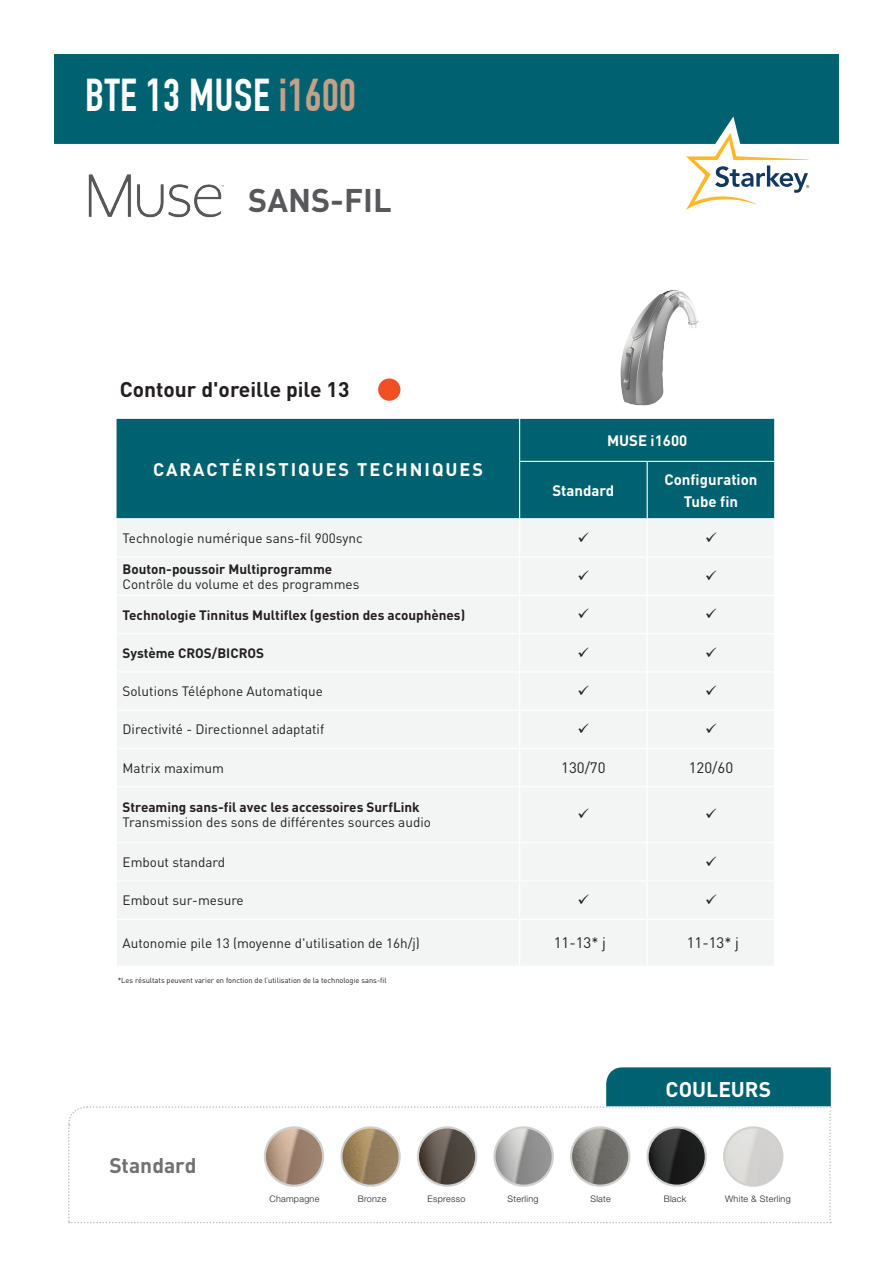
<style>
.page{position:relative;width:893px;height:1263px;background:#fff}
.page>*{position:absolute;margin:0;border:0;box-sizing:border-box;transform-origin:0 0}
.t1{font:45px "DIN Engschrift";letter-spacing:.01em;color:#fff}
.t2{font:700 32.4px "DINOT";color:#58585a}
.t3{font:700 21px "DINOT";color:#231f20}
.t4{font:700 21px "DINOT";color:#fff}
.t5{font:700 21px "DINOT";color:#717074}
.t6{font:700 18px "DINOT";letter-spacing:.11em;color:#fff}
.t7{font:700 15px/22.2px "DINOT";color:#fff;text-align:center}
.t8{font:15px "DINOT";color:#231f20}
.t9{font:13.5px "DINOT";color:#231f20}
.t10{font:700 13.5px "DINOT";color:#231f20}
.t11{font:300 9px "Helvetica Neue LT Std";letter-spacing:.03em;color:#231f20}
.t12{font:7.5px "DINOT";color:#231f20}
.s1{color:#c69f87}
</style>
<div class="page">
<div style="left:54px;top:54px;width:785px;height:90px;background:#006270"></div>
<svg style="left:686px;top:133px;width:123px;height:77px"></svg>
<img style="left:88px;top:174px;width:136px;height:44px">
<svg style="left:68px;top:1067px;width:763px;height:156px"></svg>
<img style="left:648px;top:1127px;width:58px;height:59px;border-radius:29px">
<div style="left:646px;top:1126px;width:61px;height:61px;border:2px solid #d1d0cf;border-radius:50%"></div>
<img style="left:724px;top:1127px;width:58px;height:59px;border-radius:29px">
<div style="left:723px;top:1126px;width:60px;height:61px;border:2px solid #d1d0cf;border-radius:50%"></div>
<img style="left:571px;top:1127px;width:58px;height:59px;border-radius:29px">
<div style="left:570px;top:1126px;width:60px;height:61px;border:2px solid #d1d0cf;border-radius:50%"></div>
<img style="left:494px;top:1127px;width:59px;height:59px;border-radius:29px">
<div style="left:493px;top:1126px;width:61px;height:61px;border:2px solid #d1d0cf;border-radius:50%"></div>
<img style="left:418px;top:1127px;width:58px;height:59px;border-radius:29px">
<div style="left:417px;top:1126px;width:60px;height:61px;border:2px solid #d1d0cf;border-radius:50%"></div>
<img style="left:341px;top:1127px;width:59px;height:59px;border-radius:29px">
<div style="left:340px;top:1126px;width:61px;height:61px;border:2px solid #d1d0cf;border-radius:50%"></div>
<img style="left:265px;top:1127px;width:58px;height:59px;border-radius:29px">
<div style="left:264px;top:1126px;width:60px;height:61px;border:2px solid #d1d0cf;border-radius:50%"></div>
<div style="left:117px;top:419px;width:657px;height:99px;background:#006270"></div>
<div style="left:520px;top:462px;width:254px;height:56px;background:#006270"></div>
<div style="left:117px;top:520px;width:657px;height:445px;background:#f3f4f4"></div>
<hr style="left:520px;top:461px;width:127px;height:1px;background:#fff">
<hr style="left:647px;top:461px;width:127px;height:1px;background:#fff">
<hr style="left:117px;top:556px;width:403px;height:2px;background:#fff">
<hr style="left:520px;top:556px;width:127px;height:2px;background:#fff">
<hr style="left:647px;top:556px;width:127px;height:2px;background:#fff">
<hr style="left:519px;top:461px;width:1px;height:57px;background:#fff">
<hr style="left:647px;top:462px;width:1px;height:56px;background:#fff">
<hr style="left:519px;top:519px;width:1px;height:37px;background:#fff">
<hr style="left:647px;top:519px;width:1px;height:37px;background:#fff">
<hr style="left:519px;top:558px;width:1px;height:37px;background:#fff">
<hr style="left:647px;top:558px;width:1px;height:37px;background:#fff">
<hr style="left:117px;top:595px;width:403px;height:1px;background:#fff">
<hr style="left:520px;top:595px;width:127px;height:1px;background:#fff">
<hr style="left:519px;top:596px;width:1px;height:37px;background:#fff">
<hr style="left:647px;top:595px;width:128px;height:1px;background:#fff">
<hr style="left:647px;top:596px;width:1px;height:37px;background:#fff">
<hr style="left:117px;top:633px;width:403px;height:1px;background:#fff">
<hr style="left:520px;top:633px;width:127px;height:1px;background:#fff">
<hr style="left:519px;top:634px;width:1px;height:37px;background:#fff">
<hr style="left:647px;top:633px;width:128px;height:1px;background:#fff">
<hr style="left:647px;top:634px;width:1px;height:37px;background:#fff">
<hr style="left:117px;top:671px;width:403px;height:1px;background:#fff">
<hr style="left:520px;top:671px;width:127px;height:1px;background:#fff">
<hr style="left:519px;top:672px;width:1px;height:38px;background:#fff">
<hr style="left:647px;top:671px;width:128px;height:1px;background:#fff">
<hr style="left:647px;top:672px;width:1px;height:38px;background:#fff">
<hr style="left:117px;top:710px;width:403px;height:1px;background:#fff">
<hr style="left:520px;top:710px;width:127px;height:1px;background:#fff">
<hr style="left:519px;top:711px;width:1px;height:37px;background:#fff">
<hr style="left:647px;top:710px;width:128px;height:1px;background:#fff">
<hr style="left:647px;top:711px;width:1px;height:37px;background:#fff">
<hr style="left:117px;top:748px;width:403px;height:1px;background:#fff">
<hr style="left:520px;top:748px;width:127px;height:1px;background:#fff">
<hr style="left:519px;top:749px;width:1px;height:37px;background:#fff">
<hr style="left:647px;top:748px;width:128px;height:1px;background:#fff">
<hr style="left:647px;top:749px;width:1px;height:37px;background:#fff">
<hr style="left:117px;top:786px;width:403px;height:1px;background:#fff">
<hr style="left:520px;top:786px;width:127px;height:1px;background:#fff">
<hr style="left:519px;top:787px;width:1px;height:55px;background:#fff">
<hr style="left:647px;top:786px;width:128px;height:1px;background:#fff">
<hr style="left:647px;top:787px;width:1px;height:55px;background:#fff">
<hr style="left:117px;top:842px;width:403px;height:1px;background:#fff">
<hr style="left:520px;top:842px;width:127px;height:1px;background:#fff">
<hr style="left:519px;top:843px;width:1px;height:37px;background:#fff">
<hr style="left:647px;top:842px;width:128px;height:1px;background:#fff">
<hr style="left:647px;top:843px;width:1px;height:37px;background:#fff">
<hr style="left:117px;top:880px;width:403px;height:1px;background:#fff">
<hr style="left:520px;top:880px;width:127px;height:1px;background:#fff">
<hr style="left:519px;top:881px;width:1px;height:38px;background:#fff">
<hr style="left:647px;top:880px;width:128px;height:1px;background:#fff">
<hr style="left:647px;top:881px;width:1px;height:38px;background:#fff">
<hr style="left:117px;top:919px;width:403px;height:1px;background:#fff">
<hr style="left:520px;top:919px;width:127px;height:1px;background:#fff">
<hr style="left:519px;top:920px;width:1px;height:45px;background:#fff">
<hr style="left:647px;top:919px;width:128px;height:1px;background:#fff">
<hr style="left:647px;top:920px;width:1px;height:45px;background:#fff">
<hr style="left:519px;top:419px;width:1px;height:42px;background:#fff">
<img style="left:609px;top:290px;width:108px;height:129px">
<div style="left:378px;top:378px;width:22px;height:23px;background:#f15122;border-radius:50%"></div>
<svg style="left:579px;top:532px;width:10px;height:10px"></svg>
<svg style="left:706px;top:532px;width:10px;height:10px"></svg>
<svg style="left:579px;top:570px;width:10px;height:10px"></svg>
<svg style="left:706px;top:570px;width:10px;height:10px"></svg>
<svg style="left:579px;top:609px;width:10px;height:9px"></svg>
<svg style="left:706px;top:609px;width:10px;height:9px"></svg>
<svg style="left:579px;top:647px;width:10px;height:10px"></svg>
<svg style="left:706px;top:647px;width:10px;height:10px"></svg>
<svg style="left:579px;top:685px;width:10px;height:10px"></svg>
<svg style="left:706px;top:685px;width:10px;height:10px"></svg>
<svg style="left:579px;top:723px;width:10px;height:10px"></svg>
<svg style="left:706px;top:723px;width:10px;height:10px"></svg>
<svg style="left:579px;top:809px;width:10px;height:10px"></svg>
<svg style="left:706px;top:809px;width:10px;height:10px"></svg>
<svg style="left:706px;top:856px;width:10px;height:10px"></svg>
<svg style="left:579px;top:894px;width:10px;height:10px"></svg>
<svg style="left:706px;top:894px;width:10px;height:10px"></svg>
<h1 class="t1" style="left:85px;top:69px;width:272px">BTE 13 MUSE <span class="s1">i1600</span></h1>
<h2 class="t2" style="left:248px;top:179px;width:145px">SANS-FIL</h2>
<h3 class="t3" style="left:120px;top:375px;width:231px">Contour d'oreille pile 13</h3>
<h3 class="t6" style="left:153px;top:457px;width:332px">CARACTÉRISTIQUES TECHNIQUES</h3>
<p class="t7" style="left:607px;top:429px;width:82px">MUSE i1600</p>
<p class="t7" style="left:552px;top:479px;width:63px">Standard</p>
<p class="t7" style="left:664px;top:468px;width:95px">Configuration<br>Tube fin</p>
<p class="t9" style="left:123px;top:530px;width:242px">Technologie numérique sans-fil 900sync</p>
<p class="t10" style="left:123px;top:560px;width:211px">Bouton-poussoir Multiprogramme</p>
<p class="t9" style="left:123px;top:576px;width:238px">Contrôle du volume et des programmes</p>
<p class="t10" style="left:123px;top:606px;width:344px">Technologie Tinnitus Multiflex (gestion des acouphènes)</p>
<p class="t10" style="left:123px;top:644px;width:143px">Système CROS/BICROS</p>
<p class="t9" style="left:123px;top:683px;width:202px">Solutions Téléphone Automatique</p>
<p class="t9" style="left:123px;top:721px;width:203px">Directivité - Directionnel adaptatif</p>
<p class="t9" style="left:123px;top:759px;width:103px">Matrix maximum</p>
<p class="t8" style="left:561px;top:758px;width:46px">130/70</p>
<p class="t8" style="left:689px;top:758px;width:46px">120/60</p>
<p class="t10" style="left:123px;top:799px;width:299px">Streaming sans-fil avec les accessoires SurfLink</p>
<p class="t9" style="left:123px;top:814px;width:310px">Transmission des sons de différentes sources audio</p>
<p class="t9" style="left:123px;top:854px;width:104px">Embout standard</p>
<p class="t9" style="left:123px;top:892px;width:123px">Embout sur-mesure</p>
<p class="t9" style="left:123px;top:934px;width:299px">Autonomie pile 13 (moyenne d'utilisation de 16h/j)</p>
<p class="t8" style="left:554px;top:934px;width:54px">11-13* j</p>
<p class="t8" style="left:687px;top:934px;width:54px">11-13* j</p>
<p class="t12" style="left:118px;top:976px;width:270px">*Les résultats peuvent varier en fonction de l’utilisation de la technologie sans-fil</p>
<h3 class="t5" style="left:109px;top:1151px;width:89px">Standard</h3>
<h3 class="t4" style="left:666px;top:1075px;width:107px">COULEURS</h3>
<p class="t11" style="left:270px;top:1193px;width:51px">Champagne</p>
<p class="t11" style="left:358px;top:1193px;width:30px">Bronze</p>
<p class="t11" style="left:428px;top:1193px;width:39px">Espresso</p>
<p class="t11" style="left:508px;top:1193px;width:32px">Sterling</p>
<p class="t11" style="left:590px;top:1193px;width:22px">Slate</p>
<p class="t11" style="left:664px;top:1193px;width:24px">Black</p>
<p class="t11" style="left:725px;top:1193px;width:67px">White &amp; Sterling</p>
</div>
